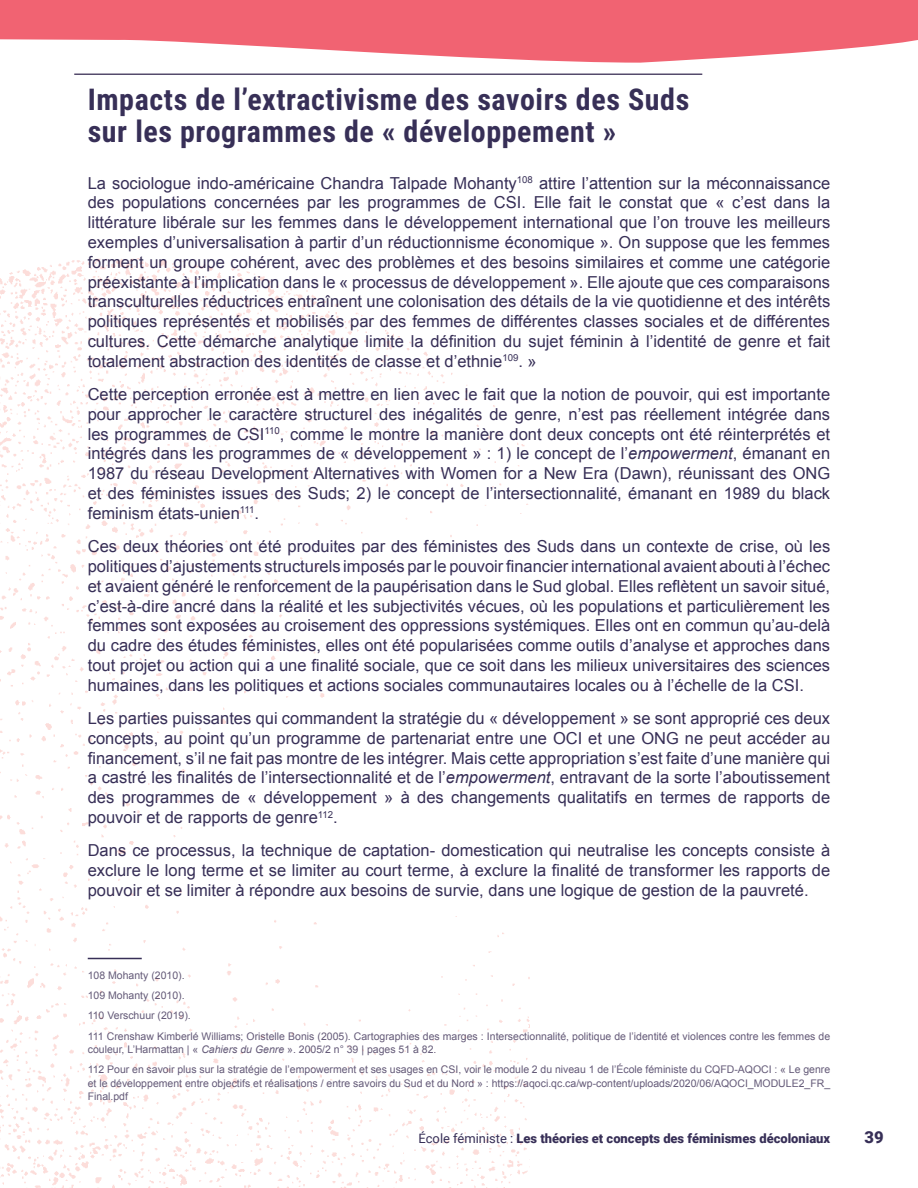
<style>
.page{position:relative;width:918px;height:1188px;background:#fff}
.page>*{position:absolute;margin:0;border:0;box-sizing:border-box;transform-origin:0 0}
.t1{font:700 30px/31.5px "Roboto Condensed";letter-spacing:.02em;color:#372f57}
.t2{font:16.5px/19.8px "Arial";color:#372f57;text-align:justify}
.t3{font:900 16.5px "Roboto";color:#372f57}
.t4{font:900 12.9px "Roboto";color:#372f57}
.t5{font:10.5px/20.2px "Arial";color:#645a78}
.s1{font-style:italic}
.s2{font-weight:400}
</style>
<div class="page">
<hr style="left:74px;top:74px;width:628px;height:1px;background:#554b6c">
<img style="left:0;top:259px;width:530px;height:929px">
<svg style="left:0;top:0;width:918px;height:63px;fill:#f16372"></svg>
<h1 class="t1" style="left:88px;top:83px;width:603px">Impacts de l’extractivisme des savoirs des Suds sur les programmes de « développement »</h1>
<p class="t2" style="left:88px;top:173px;width:744px">La sociologue indo-américaine Chandra Talpade Mohanty<sup>108</sup> attire l’attention sur la méconnaissance des populations concernées par les programmes de CSI. Elle fait le constat que « c’est dans la littérature libérale sur les femmes dans le développement international que l’on trouve les meilleurs exemples d’universalisation à partir d’un réductionnisme économique ». On suppose que les femmes forment un groupe cohérent, avec des problèmes et des besoins similaires et comme une catégorie préexistante à l’implication dans le « processus de développement ». Elle ajoute que ces comparaisons transculturelles réductrices entraînent une colonisation des détails de la vie quotidienne et des intérêts politiques représentés et mobilisés par des femmes de différentes classes sociales et de différentes cultures. Cette démarche analytique limite la définition du sujet féminin à l’identité de genre et fait totalement abstraction des identités de classe et d’ethnie<sup>109</sup>. »</p>
<p class="t2" style="left:88px;top:385px;width:744px">Cette perception erronée est à mettre en lien avec le fait que la notion de pouvoir, qui est importante pour approcher le caractère structurel des inégalités de genre, n’est pas réellement intégrée dans les programmes de CSI<sup>110</sup>, comme le montre la manière dont deux concepts ont été réinterprétés et intégrés dans les programmes de « développement » : 1) le concept de l’<span class="s1">empowerment</span>, émanant en 1987 du réseau Development Alternatives with Women for a New Era (Dawn), réunissant des ONG et des féministes issues des Suds; 2) le concept de l’intersectionnalité, émanant en 1989 du black feminism états-unien<sup>111</sup>.</p>
<p class="t2" style="left:88px;top:537px;width:744px">Ces deux théories ont été produites par des féministes des Suds dans un contexte de crise, où les politiques d’ajustements structurels imposés par le pouvoir financier international avaient abouti à l’échec et avaient généré le renforcement de la paupérisation dans le Sud global. Elles reflètent un savoir situé, c’est-à-dire ancré dans la réalité et les subjectivités vécues, où les populations et particulièrement les femmes sont exposées au croisement des oppressions systémiques. Elles ont en commun qu’au-delà du cadre des études féministes, elles ont été popularisées comme outils d’analyse et approches dans tout projet ou action qui a une finalité sociale, que ce soit dans les milieux universitaires des sciences humaines, dans les politiques et actions sociales communautaires locales ou à l’échelle de la CSI.</p>
<p class="t2" style="left:88px;top:709px;width:744px">Les parties puissantes qui commandent la stratégie du « développement » se sont approprié ces deux concepts, au point qu’un programme de partenariat entre une OCI et une ONG ne peut accéder au financement, s’il ne fait pas montre de les intégrer. Mais cette appropriation s’est faite d’une manière qui a castré les finalités de l’intersectionnalité et de l’<span class="s1">empowerment</span>, entravant de la sorte l’aboutissement des programmes de « développement » à des changements qualitatifs en termes de rapports de pouvoir et de rapports de genre<sup>112</sup>.</p>
<p class="t2" style="left:88px;top:841px;width:744px">Dans ce processus, la technique de captation- domestication qui neutralise les concepts consiste à exclure le long terme et se limiter au court terme, à exclure la finalité de transformer les rapports de pouvoir et se limiter à répondre aux besoins de survie, dans une logique de gestion de la pauvreté.</p>
<p class="t5" style="left:88px;top:965px;width:744px">108 Mohanty (2010).<br>109 Mohanty (2010).<br>110 Verschuur (2019).<br>111 Crenshaw Kimberlé Williams; Oristelle Bonis (2005). Cartographies des marges : Intersectionnalité, politique de l’identité et violences contre les femmes de</p>
<p class="t5" style="left:88px;top:1039px;width:744px">couleur, L’Harmattan | « <span class="s1">Cahiers du Genre</span> ». 2005/2 n° 39 | pages 51 à 82.<br>112 Pour en savoir plus sur la stratégie de l’empowerment et ses usages en CSI, voir le module 2 du niveau 1 de l’École féministe du CQFD-AQOCI : « Le genre</p>
<p class="t5" style="left:88px;top:1076px;width:744px;line-height:13.5px">et le développement entre objectifs et réalisations / entre savoirs du Sud et du Nord » : https://aqoci.qc.ca/wp-content/uploads/2020/06/AQOCI_MODULE2_FR_<br>Final.pdf</p>
<p class="t4" style="left:419px;top:1129px;width:413px"><span class="s2">École féministe :</span> Les théories et concepts des féminismes décoloniaux</p>
<p class="t3" style="left:865px;top:1125px;width:21px">39</p>
</div>
